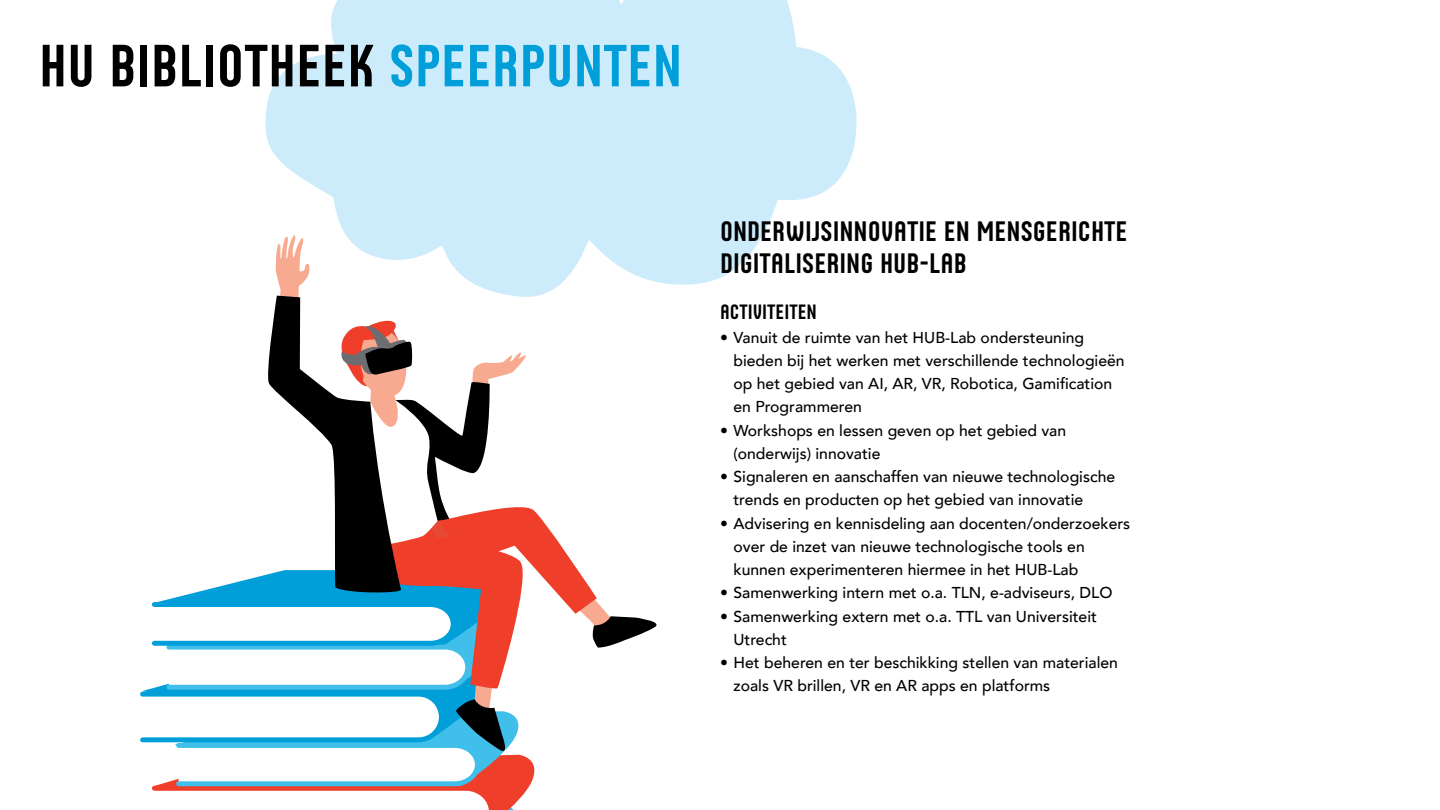
<style>
.page{position:relative;width:1440px;height:810px;background:#fff}
.page>*{position:absolute;margin:0;border:0;box-sizing:border-box;transform-origin:0 0}
.t1{font:60.3px "Husans";color:#000}
.t2{font:28.5px/31.5px "Husans";color:#000}
.t3{font:21px "Husans";color:#000}
.t4{font:500 15.75px/23.2px "Avenir";color:#000}
.s1{font-size:60px;color:#009fda}
</style>
<div class="page">
<svg style="left:265px;top:0;width:592px;height:285px;fill:#ccecfb"></svg>
<svg style="left:140px;top:235px;width:524px;height:575px"></svg>
<p class="t1" style="left:39px;top:31px;width:645px">HU BIBLIOTHEEK <span class="s1">SPEERPUNTEN</span></p>
<p class="t2" style="left:720px;top:216px;width:409px">ONDERWIJSINNOVATIE EN MENSGERICHTE<br>DIGITALISERING HUB-LAB</p>
<p class="t3" style="left:720px;top:300px;width:99px">ACTIVITEITEN</p>
<p class="t4" style="left:734px;top:325px;width:393px;text-indent:-14px">• Vanuit de ruimte van het HUB-Lab ondersteuning bieden bij het werken met verschillende technologieën op het gebied van AI, AR, VR, Robotica, Gamification en Programmeren</p>
<p class="t4" style="left:734px;top:418px;width:334px;text-indent:-14px">• Workshops en lessen geven op het gebied van (onderwijs) innovatie</p>
<p class="t4" style="left:734px;top:464px;width:383px;text-indent:-14px">• Signaleren en aanschaffen van nieuwe technologische trends en producten op het gebied van innovatie</p>
<p class="t4" style="left:734px;top:511px;width:398px;text-indent:-14px">• Advisering en kennisdeling aan docenten/onderzoekers over de inzet van nieuwe technologische tools en kunnen experimenteren hiermee in het HUB-Lab</p>
<p class="t4" style="left:720px;top:580px;width:394px">• Samenwerking intern met o.a. TLN, e-adviseurs, DLO</p>
<p class="t4" style="left:734px;top:604px;width:365px;text-indent:-14px">• Samenwerking extern met o.a. TTL van Universiteit<br>Utrecht</p>
<p class="t4" style="left:734px;top:650px;width:386px;text-indent:-14px">• Het beheren en ter beschikking stellen van materialen zoals VR brillen, VR en AR apps en platforms</p>
</div>
